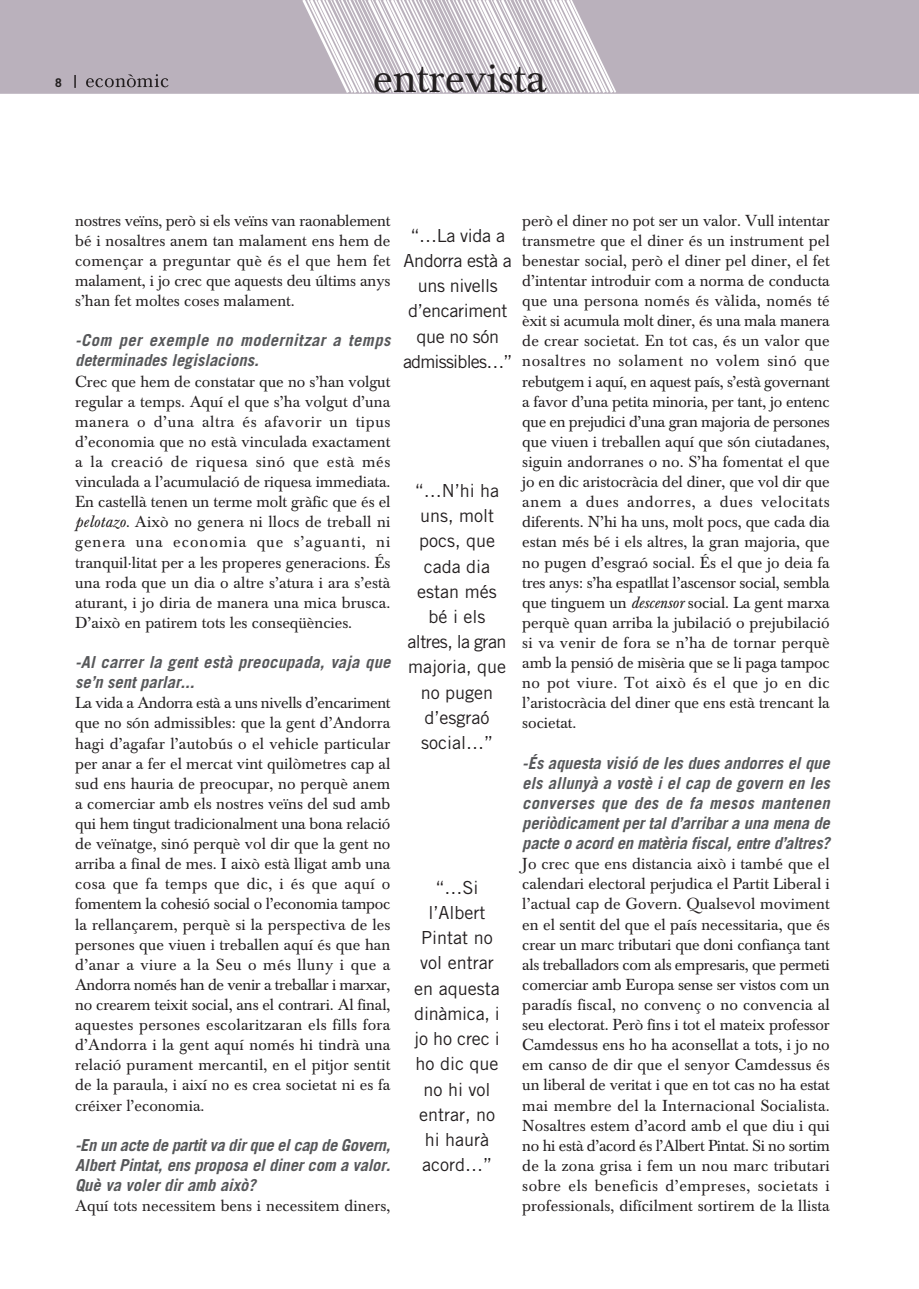
<style>
.page{position:relative;width:919px;height:1289px;background:#fff}
.page>*{position:absolute;margin:0;border:0;box-sizing:border-box;transform-origin:0 0}
.t1{font:42px "Baskerville BE";color:#231f20}
.t2{font:18px/25.2px "Trade Gothic";color:#231f20;text-align:center}
.t3{font:18px/25.2px "Trade Gothic";letter-spacing:-.02em;color:#231f20;text-align:center}
.t4{font:italic 700 16.5px/20.1px "Trade Gothic";color:#57585a}
.t5{font:15.75px/20.1px "Baskerville BE";color:#231f20;text-align:justify}
.t6{font:700 12px "Trade Gothic";color:#231f20}
.s1{font-style:italic}
</style>
<div class="page">
<div style="left:0;top:0;width:918px;height:94px;background:#bab1bc;border:2px solid #bab1bc"></div>
<svg style="left:300px;top:0;width:317px;height:94px"></svg>
<svg style="left:74px;top:75px;width:2px;height:13px"></svg>
<svg style="left:86px;top:74px;width:82px;height:13px"></svg>
<p class="t6" style="left:55px;top:78px;width:8px">8</p>
<h1 class="t1" style="left:373px;top:61px;width:175px">entrevista</h1>
<p class="t5" style="left:75px;top:212px;width:317px">nostres veïns, però si els veïns van raonablement bé i nosaltres anem tan malament ens hem de començar a preguntar què és el que hem fet malament, i jo crec que aquests deu últims anys s’han fet moltes coses malament.</p>
<p class="t4" style="left:75px;top:332px;width:320px">-Com per exemple no modernitzar a temps determinades legislacions.</p>
<p class="t5" style="left:75px;top:373px;width:317px">Crec que hem de constatar que no s’han volgut regular a temps. Aquí el que s’ha volgut d’una manera o d’una altra és afavorir un tipus d’economia que no està vinculada exactament a la creació de riquesa sinó que està més vinculada a l’acumulació de riquesa immediata.<br>En castellà tenen un terme molt gràfic que és el <span class="s1">pelotazo.</span> Això no genera ni llocs de treball ni genera una economia que s’aguanti, ni tranquil·litat per a les properes generacions. És una roda que un dia o altre s’atura i ara s’està aturant, i jo diria de manera una mica brusca.<br>D’això en patirem tots les conseqüències.</p>
<p class="t4" style="left:75px;top:653px;width:320px">-Al carrer la gent està preocupada, vaja que se’n sent parlar...</p>
<p class="t5" style="left:75px;top:694px;width:317px">La vida a Andorra està a uns nivells d’encariment que no són admissibles: que la gent d’Andorra hagi d’agafar l’autobús o el vehicle particular per anar a fer el mercat vint quilòmetres cap al sud ens hauria de preocupar, no perquè anem a comerciar amb els nostres veïns del sud amb qui hem tingut tradicionalment una bona relació de veïnatge, sinó perquè vol dir que la gent no arriba a final de mes. I això està lligat amb una cosa que fa temps que dic, i és que aquí o fomentem la cohesió social o l’economia tampoc la rellançarem, perquè si la perspectiva de les persones que viuen i treballen aquí és que han d’anar a viure a la Seu o més lluny i que a Andorra només han de venir a treballar i marxar, no crearem teixit social, ans el contrari. Al final, aquestes persones escolaritzaran els fills fora d’Andorra i la gent aquí només hi tindrà una relació purament mercantil, en el pitjor sentit de la paraula, i així no es crea societat ni es fa créixer l’economia.</p>
<p class="t4" style="left:75px;top:1136px;width:320px;text-align:justify">-En un acte de partitva dirque elcap de Govern, AlbertPintat,ens proposa eldinercom a valor.<br>Què va voler dir amb això?</p>
<p class="t5" style="left:75px;top:1197px;width:317px">Aquí tots necessitem bens i necessitem diners,</p>
<p class="t3" style="left:403px;top:224px;width:111px">“…La vida a<br>Andorra està a uns nivells d’encariment que no són admissibles…”</p>
<p class="t2" style="left:407px;top:479px;width:101px">“…N’hi ha uns, molt pocs, que cada dia estan més bé i els altres, la gran majoria, que no pugen d’esgraó social…”</p>
<p class="t2" style="left:414px;top:876px;width:87px">“…Si l’Albert<br>Pintat no vol entrar en aquesta dinàmica, i jo ho crec i ho dic que no hi vol entrar, no hi haurà acord…”</p>
<p class="t5" style="left:522px;top:212px;width:309px">però el diner no pot ser un valor. Vull intentar transmetre que el diner és un instrument pel benestar social, però el diner pel diner, el fet d’intentar introduir com a norma de conducta que una persona només és vàlida, només té èxit si acumula molt diner, és una mala manera de crear societat. En tot cas, és un valor que nosaltres no solament no volem sinó que rebutgem i aquí, en aquest país, s’està governant a favor d’una petita minoria, per tant, jo entenc que en prejudici d’una gran majoria de persones que viuen i treballen aquí que són ciutadanes, siguin andorranes o no. S’ha fomentat el que jo en dic aristocràcia del diner, que vol dir que anem a dues andorres, a dues velocitats diferents. N’hi ha uns, molt pocs, que cada dia estan més bé i els altres, la gran majoria, que no pugen d’esgraó social. És el que jo deia fa tres anys: s’ha espatllat l’ascensor social, sembla que tinguem un <span class="s1">descensor</span> social. La gent marxa perquè quan arriba la jubilació o prejubilació si va venir de fora se n’ha de tornar perquè amb la pensió de misèria que se li paga tampoc no pot viure. Tot això és el que jo en dic l’aristocràcia del diner que ens està trencant la societat.</p>
<p class="t4" style="left:522px;top:754px;width:312px;text-align:justify">-És aquesta visió de les dues andorres el que els allunyà a vostè i el cap de govern en les converses que des de fa mesos mantenen periòdicamentpertald’arribara una mena de pacte o acord en matèria fiscal,entre d’altres?</p>
<p class="t5" style="left:522px;top:855px;width:309px">Jo crec que ens distancia això i també que el calendari electoral perjudica el Partit Liberal i l’actual cap de Govern. Qualsevol moviment en el sentit del que el país necessitaria, que és crear un marc tributari que doni confiança tant als treballadors com als empresaris, que permeti comerciar amb Europa sense ser vistos com un paradís fiscal, no convenç o no convencia al seu electorat. Però fins i tot el mateix professor Camdessus ens ho ha aconsellat a tots, i jo no em canso de dir que el senyor Camdessus és un liberal de veritat i que en tot cas no ha estat mai membre del la Internacional Socialista.<br>Nosaltres estem d’acord amb el que diu i qui no hi està d’acord és l’Albert Pintat. Si no sortim de la zona grisa i fem un nou marc tributari sobre els beneficis d’empreses, societats i professionals, difícilment sortirem de la llista</p>
</div>
